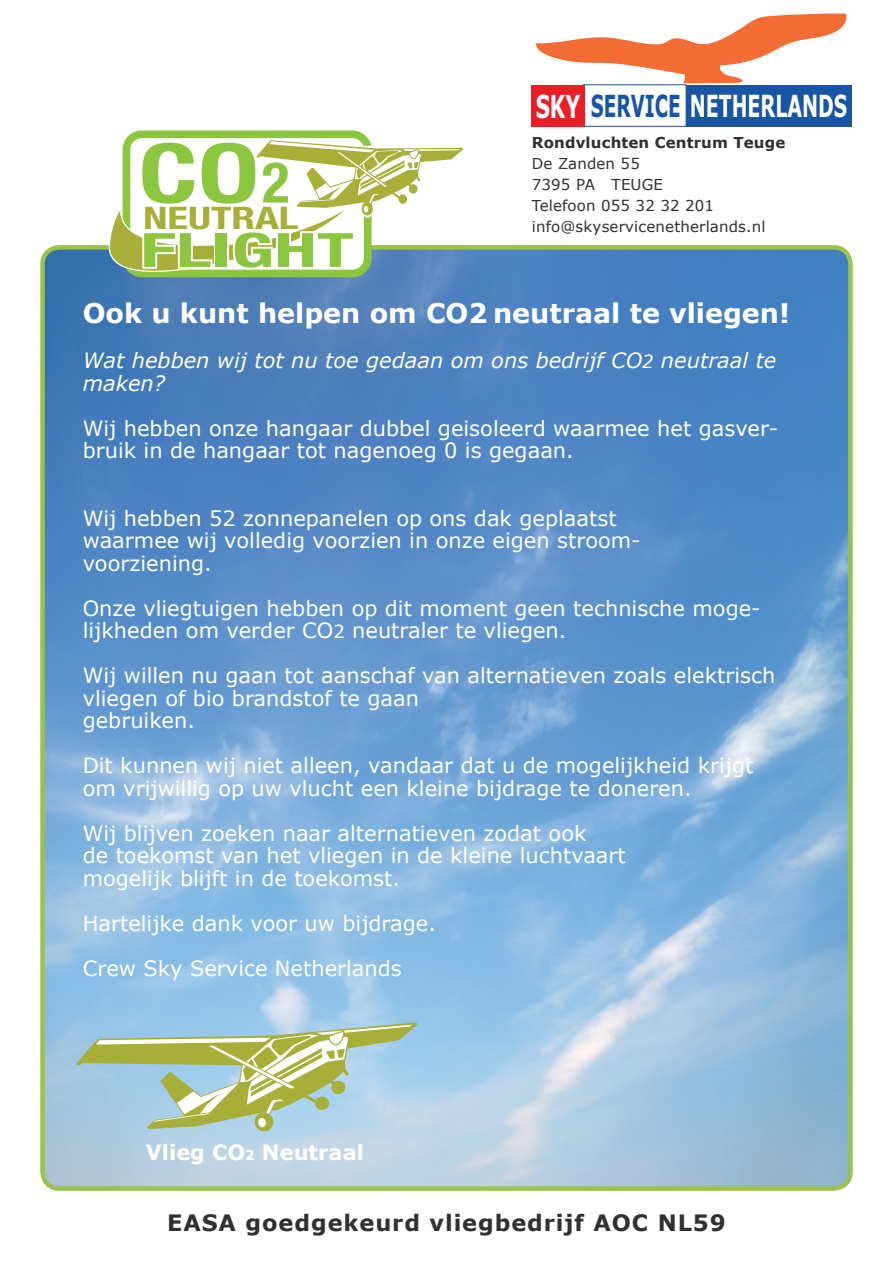
<style>
.page{position:relative;width:893px;height:1263px;background:#fff}
.page>*{position:absolute;margin:0;border:0;box-sizing:border-box;transform-origin:0 0}
.t1{font:700 condensed 82.35px "Helvetica Neue LT Std";color:#8bc63e;scale:1.34 1}
.t2{font:700 condensed 47.25px "Helvetica Neue LT Std";color:#8bc63e;scale:1.63 1}
.t3{font:700 condensed 31.05px "Helvetica Neue LT Std";color:#a7af38;scale:1.37 1}
.t4{font:700 30.6px "Verdana";color:#fff;scale:.62 1}
.t5{font:700 27px "Verdana";color:#fff}
.t6{font:700 22.5px "Verdana";letter-spacing:.04em;color:#312f30}
.t7{font:21px/22.5px "Verdana";color:#fff}
.t8{font:italic 21px/22.5px "Verdana";color:#fff}
.t9{font:700 21px "Verdana";color:#fff}
.t10{font:15px/21px "Verdana";letter-spacing:.01em;color:#312f30}
.t11{font:700 15px "Verdana";letter-spacing:.01em;color:#312f30}
.s1{font-size:56.55px}
.s2{font-size:31.8px}
.s3{color:#1855a4}
.s4{font-size:18px}
.s5{font-size:13.5px}
</style>
<div class="page">
<img style="left:45px;top:250px;width:803px;height:936px">
<div style="left:583px;top:85px;width:103px;height:42px;border:1px solid #1855a4"></div>
<div style="left:532px;top:85px;width:53px;height:42px;background:#ec1d26"></div>
<div style="left:686px;top:85px;width:166px;height:42px;background:#1855a4"></div>
<svg style="left:536px;top:14px;width:311px;height:69px"></svg>
<svg style="left:73px;top:994px;width:348px;height:139px;background:#acc9c1"></svg>
<div style="left:40px;top:245px;width:813px;height:946px;border:4px solid #99c34a;border-radius:17px"></div>
<div style="left:123px;top:130px;width:249px;height:147px;border:8px solid #8bc63e;border-radius:15px"></div>
<svg style="left:108px;top:140px;width:356px;height:142px"></svg>
<h1 class="t1" style="left:138px;top:123px;width:114px">CO<span class="s1">2</span></h1>
<h3 class="t3" style="left:143px;top:199px;width:115px">NEUTRAL</h3>
<h2 class="t2" style="left:140px;top:221px;width:132px">FLIGHT</h2>
<h3 class="t4" style="left:536px;top:84px;width:504px"><span class="s2">SKY</span> <span class="s3">SERVICE</span> NETHERLANDS</h3>
<p class="t11" style="left:532px;top:132px;width:255px">Rondvluchten Centrum Teuge</p>
<p class="t10" style="left:532px;top:153px;width:235px">De Zanden 55<br>7395 PA TEUGE<br>Telefoon 055 32 32 201 info@skyservicenetherlands.nl</p>
<p class="t5" style="left:83px;top:294px;width:709px">Ook u kunt helpen om CO2 neutraal te vliegen!</p>
<p class="t8" style="left:83px;top:349px;width:695px">Wat hebben wij tot nu toe gedaan om ons bedrijf CO<span class="s4">2</span> neutraal te maken?</p>
<p class="t7" style="left:83px;top:417px;width:697px">Wij hebben onze hangaar dubbel geisoleerd waarmee het gasver&shy;bruik in de hangaar tot nagenoeg 0 is gegaan.</p>
<p class="t7" style="left:83px;top:507px;width:560px">Wij hebben 52 zonnepanelen op ons dak geplaatst waarmee wij volledig voorzien in onze eigen stroom&shy;voorziening.</p>
<p class="t7" style="left:83px;top:597px;width:679px">Onze vliegtuigen hebben op dit moment geen technische moge&shy;lijkheden om verder CO<span class="s4">2</span> neutraler te vliegen.</p>
<p class="t7" style="left:83px;top:664px;width:694px">Wij willen nu gaan tot aanschaf van alternatieven zoals elektrisch vliegen of bio brandstof te gaan<br>gebruiken.</p>
<p class="t7" style="left:83px;top:754px;width:672px">Dit kunnen wij niet alleen, vandaar dat u de mogelijkheid krijgt om vrijwillig op uw vlucht een kleine bijdrage te doneren.</p>
<p class="t7" style="left:83px;top:822px;width:545px">Wij blijven zoeken naar alternatieven zodat ook<br>de toekomst van het vliegen in de kleine luchtvaart mogelijk blijft in de toekomst.</p>
<p class="t7" style="left:83px;top:900px;width:355px;line-height:45px">Hartelijke dank voor uw bijdrage.<br>Crew Sky Service Netherlands</p>
<p class="t9" style="left:146px;top:1137px;width:219px">Vlieg CO<span class="s5">2</span> Neutraal</p>
<p class="t6" style="left:167px;top:1206px;width:560px">EASA goedgekeurd vliegbedrijf AOC NL59</p>
</div>
